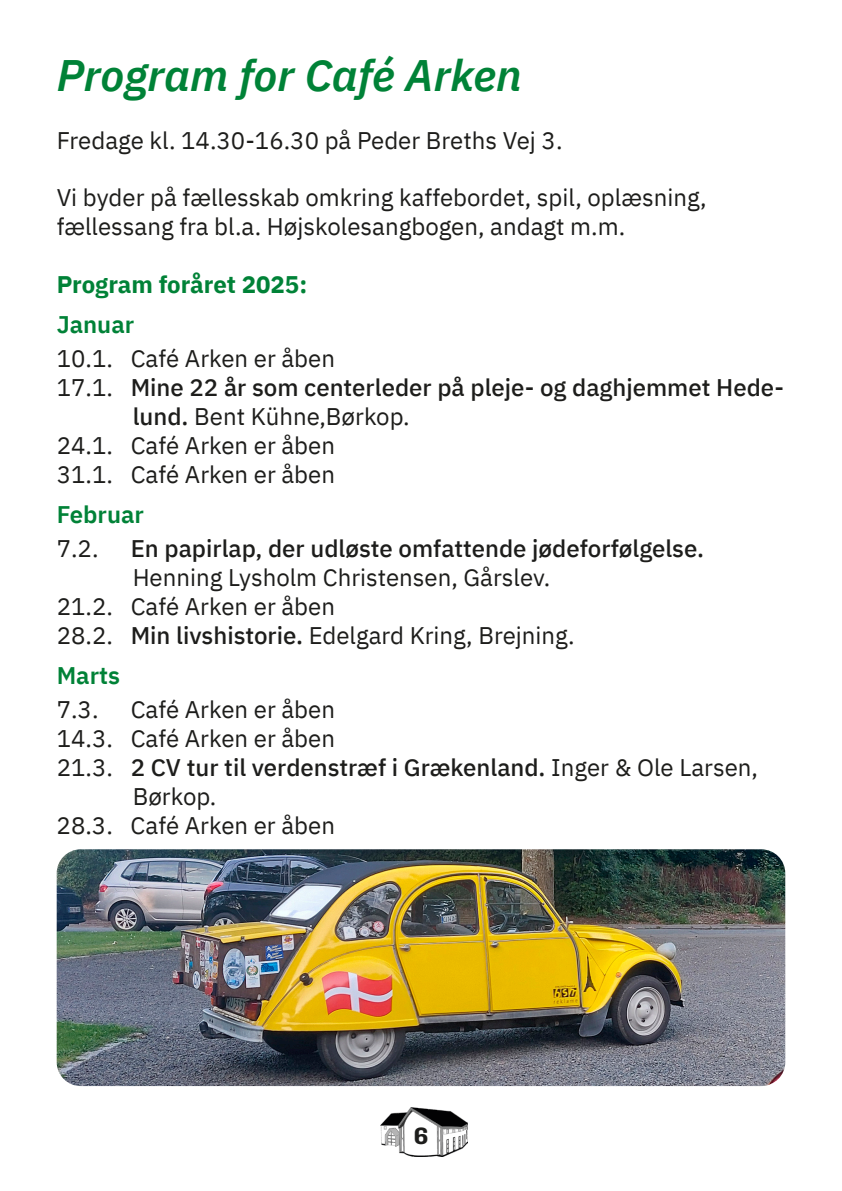
<style>
.page{position:relative;width:842px;height:1191px;background:#fff}
.page>*{position:absolute;margin:0;border:0;box-sizing:border-box;transform-origin:0 0}
.t1{font:italic 600 44px "IBM Plex Sans";letter-spacing:-.005em;color:#008237}
.t2{font:24px/28.8px "IBM Plex Sans";color:#1d1d1b}
.t3{font:500 24px "IBM Plex Sans";color:#1d1d1b}
.t4{font:700 24px "IBM Plex Sans";color:#008237}
.t5{font:600 24px "IBM Plex Sans";color:#008237}
.t6{font:700 24px "Aglet Slab";color:#1d1d1b}
.s1{font-weight:400}
.s2{font-weight:500}
</style>
<div class="page">
<img style="left:380px;top:1107px;width:87px;height:50px">
<img style="left:57px;top:849px;width:728px;height:237px">
<h1 class="t1" style="left:57px;top:41px;width:466px">Program for Café Arken</h1>
<p class="t2" style="left:57px;top:124px;width:507px">Fredage kl. 14.30-16.30 på Peder Breths Vej 3.</p>
<p class="t2" style="left:57px;top:181px;width:651px">Vi byder på fællesskab omkring kaffebordet, spil, oplæsning, fællessang fra bl.a. Højskolesangbogen, andagt m.m.</p>
<p class="t4" style="left:57px;top:265px;width:252px">Program foråret 2025:</p>
<p class="t5" style="left:57px;top:305px;width:79px">Januar</p>
<p class="t2" style="left:57px;top:342px;width:280px">10.1. Café Arken er åben</p>
<p class="t3" style="left:57px;top:369px;width:729px"><span class="s1">17.1.</span> Mine 22 år som centerleder på pleje- og daghjemmet Hede-</p>
<p class="t2" style="left:133px;top:400px;width:278px"><span class="s2">lund.</span> Bent Kühne,Børkop.</p>
<p class="t2" style="left:57px;top:429px;width:280px">24.1. Café Arken er åben</p>
<p class="t2" style="left:57px;top:458px;width:280px">31.1. Café Arken er åben</p>
<p class="t5" style="left:57px;top:495px;width:89px">Februar</p>
<p class="t2" style="left:57px;top:532px;width:43px">7.2.</p>
<p class="t3" style="left:131px;top:530px;width:575px">En papirlap, der udløste omfattende jødeforfølgelse.</p>
<p class="t2" style="left:57px;top:561px;width:519px;text-indent:76px">Henning Lysholm Christensen, Gårslev.<br>21.2. Café Arken er åben<br>28.2. <span class="s2">Min livshistorie.</span> Edelgard Kring, Brejning.</p>
<p class="t5" style="left:57px;top:656px;width:65px">Marts</p>
<p class="t2" style="left:57px;top:693px;width:43px">7.3.</p>
<p class="t2" style="left:131px;top:693px;width:206px">Café Arken er åben</p>
<p class="t2" style="left:57px;top:722px;width:280px">14.3. Café Arken er åben</p>
<p class="t3" style="left:57px;top:748px;width:703px"><span class="s1">21.3.</span> 2 CV tur til verdenstræf i Grækenland. <span class="s1">Inger &amp; Ole Larsen,</span></p>
<p class="t2" style="left:133px;top:780px;width:85px">Børkop.</p>
<p class="t2" style="left:57px;top:808px;width:280px">28.3. Café Arken er åben</p>
<p class="t6" style="left:414px;top:1121px;width:16px">6</p>
</div>
